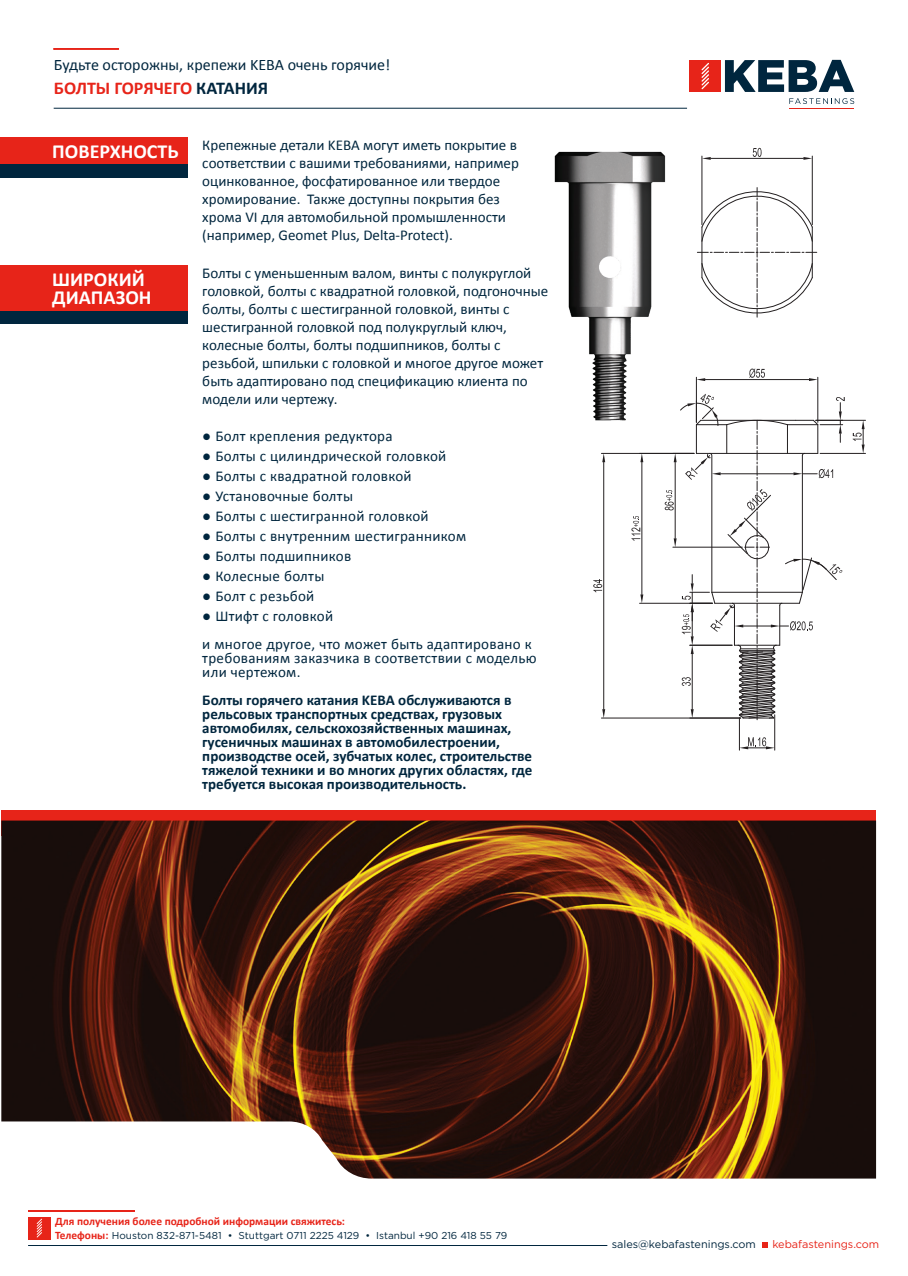
<style>
.page{position:relative;width:908px;height:1276px;background:#fff}
.page>*{position:absolute;margin:0;border:0;box-sizing:border-box;transform-origin:0 0}
.t1{font:700 20px/18.4px "Calibri";color:#fff}
.t2{font:700 18px "Calibri";color:#e72419}
.t3{font:16px "Calibri";color:#00263e}
.t4{font:15px/18px "Calibri";color:#00263e}
.t5{font:15px/28px "Calibri";letter-spacing:.02em;color:#00263e}
.t6{font:700 15px/14px "Calibri";color:#00263e}
.t7{font:700 11.4px "Calibri";color:#e72419}
.t8{font:10.8px "Gotham";color:#00263e}
.t9{font:10.8px "Gotham";color:#e72419}
.t10{font:10px "Gotham";color:#00263e}
.s1{color:#00263e}
.s2{font-family:"Calibri";font-weight:700;font-size:11.4px;color:#e72419}
</style>
<div class="page">
<div style="left:1px;top:809px;width:874px;height:26px;background:#e72419"></div>
<div style="left:0;top:151px;width:188px;height:26px;background:#00263e"></div>
<div style="left:0;top:297px;width:188px;height:27px;background:#00263e"></div>
<div style="left:0;top:137px;width:188px;height:27px;background:#e72419"></div>
<div style="left:0;top:265px;width:188px;height:46px;background:#e72419"></div>
<img style="left:554px;top:151px;width:112px;height:270px">
<svg style="left:697px;top:181px;width:119px;height:137px"></svg>
<hr style="left:701px;top:156px;width:1px;height:69px;background:#231f20">
<hr style="left:811px;top:156px;width:1px;height:69px;background:#231f20">
<hr style="left:710px;top:158px;width:93px;height:1px;background:#231f20">
<svg style="left:701px;top:157px;width:9px;height:3px"></svg>
<svg style="left:803px;top:157px;width:8px;height:3px"></svg>
<svg style="left:752px;top:148px;width:9px;height:9px"></svg>
<hr style="left:817px;top:377px;width:1px;height:45px;background:#231f20">
<hr style="left:695px;top:377px;width:1px;height:45px;background:#231f20">
<hr style="left:705px;top:379px;width:103px;height:1px;background:#231f20">
<svg style="left:808px;top:378px;width:9px;height:3px"></svg>
<svg style="left:696px;top:378px;width:9px;height:3px"></svg>
<svg style="left:749px;top:368px;width:15px;height:10px"></svg>
<hr style="left:815px;top:420px;width:50px;height:1px;background:#231f20">
<hr style="left:819px;top:453px;width:46px;height:1px;background:#231f20">
<svg style="left:852px;top:420px;width:12px;height:33px"></svg>
<hr style="left:639px;top:603px;width:73px;height:1px;background:#231f20">
<hr style="left:641px;top:462px;width:1px;height:132px;background:#231f20">
<svg style="left:640px;top:454px;width:3px;height:8px"></svg>
<svg style="left:640px;top:594px;width:3px;height:9px"></svg>
<svg style="left:631px;top:516px;width:9px;height:24px"></svg>
<hr style="left:738px;top:717px;width:1px;height:33px;background:#231f20">
<hr style="left:774px;top:715px;width:1px;height:35px;background:#231f20">
<svg style="left:739px;top:737px;width:35px;height:12px"></svg>
<hr style="left:601px;top:453px;width:92px;height:1px;background:#231f20">
<hr style="left:601px;top:717px;width:139px;height:1px;background:#231f20">
<hr style="left:603px;top:462px;width:1px;height:247px;background:#231f20">
<svg style="left:602px;top:453px;width:3px;height:9px"></svg>
<svg style="left:602px;top:709px;width:3px;height:9px"></svg>
<svg style="left:593px;top:579px;width:9px;height:13px"></svg>
<svg style="left:664px;top:394px;width:180px;height:326px"></svg>
<img style="left:1px;top:820px;width:874px;height:358px">
<hr style="left:54px;top:108px;width:632px;height:1px;background:#00263e">
<div style="left:53px;top:48px;width:66px;height:2px;border:1px solid #e72419"></div>
<svg style="left:724px;top:60px;width:129px;height:32px"></svg>
<div style="left:689px;top:60px;width:31px;height:32px;background:#e72419"></div>
<svg style="left:701px;top:63px;width:7px;height:26px"></svg>
<hr style="left:789px;top:108px;width:64px;height:1px;background:#e72419">
<svg style="left:789px;top:98px;width:64px;height:6px"></svg>
<hr style="left:28px;top:1245px;width:579px;height:1px;background:#00263e">
<div style="left:28px;top:1216px;width:23px;height:23px;background:#e72419"></div>
<svg style="left:37px;top:1218px;width:5px;height:19px"></svg>
<hr style="left:28px;top:1210px;width:107px;height:1px;background:#e72419">
<svg style="left:762px;top:1242px;width:5px;height:6px"></svg>
<p class="t3" style="left:54px;top:55px;width:338px">Будьте осторожны, крепежи KEBA очень горячие!</p>
<p class="t2" style="left:54px;top:76px;width:215px">БОЛТЫ ГОРЯЧЕГО <span class="s1">КАТАНИЯ</span></p>
<h1 class="t1" style="left:52px;top:142px;width:128px">ПОВЕРХНОСТЬ</h1>
<h1 class="t1" style="left:52px;top:270px;width:101px">ШИРОКИЙ<br>ДИАПАЗОН</h1>
<p class="t4" style="left:202px;top:136px;width:318px">Крепежные детали KEBA могут иметь покрытие в соответствии с вашими требованиями, например оцинкованное, фосфатированное или твердое хромирование. Также доступны покрытия без хрома VI для автомобильной промышленности (например, Geomet Plus, Delta-Protect).</p>
<p class="t4" style="left:202px;top:264px;width:347px">Болты с уменьшенным валом, винты с полукруглой головкой, болты с квадратной головкой, подгоночные болты, болты с шестигранной головкой, винты с шестигранной головкой под полукруглый ключ, колесные болты, болты подшипников, болты с резьбой, шпильки с головкой и многое другое может быть адаптировано под спецификацию клиента по модели или чертежу.</p>
<p class="t5" style="left:202px;top:422px;width:192px">● Болт крепления редуктора</p>
<p class="t5" style="left:202px;top:442px;width:245px">● Болты с цилиндрической головкой</p>
<p class="t5" style="left:202px;top:462px;width:211px">● Болты с квадратной головкой</p>
<p class="t5" style="left:202px;top:482px;width:152px">● Установочные болты</p>
<p class="t5" style="left:202px;top:502px;width:228px">● Болты с шестигранной головкой</p>
<p class="t5" style="left:202px;top:522px;width:265px">● Болты с внутренним шестигранником</p>
<p class="t5" style="left:202px;top:542px;width:150px">● Болты подшипников</p>
<p class="t5" style="left:202px;top:562px;width:123px">● Колесные болты</p>
<p class="t5" style="left:202px;top:582px;width:113px">● Болт с резьбой</p>
<p class="t5" style="left:202px;top:602px;width:331px">● Штифт с головкой<br>и многое другое, что может быть адаптировано к</p>
<p class="t5" style="left:202px;top:651px;width:335px;line-height:14px">требованиям заказчика в соответствии с моделью или чертежом.</p>
<p class="t6" style="left:202px;top:692px;width:331px">Болты горячего катания KEBA обслуживаются в рельсовых транспортных средствах, грузовых автомобилях, сельскохозяйственных машинах, гусеничных машинах в автомобилестроении, производстве осей, зубчатых колес, строительстве тяжелой техники и во многих других областях, где требуется высокая производительность.</p>
<p class="t7" style="left:55px;top:1214px;width:291px">Для получения более подробной информации свяжитесь:</p>
<p class="t10" style="left:55px;top:1229px;width:453px"><span class="s2">Телефоны:</span> Houston 832-871-5481 • Stuttgart 0711 2225 4129 • Istanbul +90 216 418 55 79</p>
<p class="t8" style="left:611px;top:1237px;width:146px">sales@kebafastenings.com</p>
<p class="t9" style="left:772px;top:1237px;width:108px">kebafastenings.com</p>
</div>
